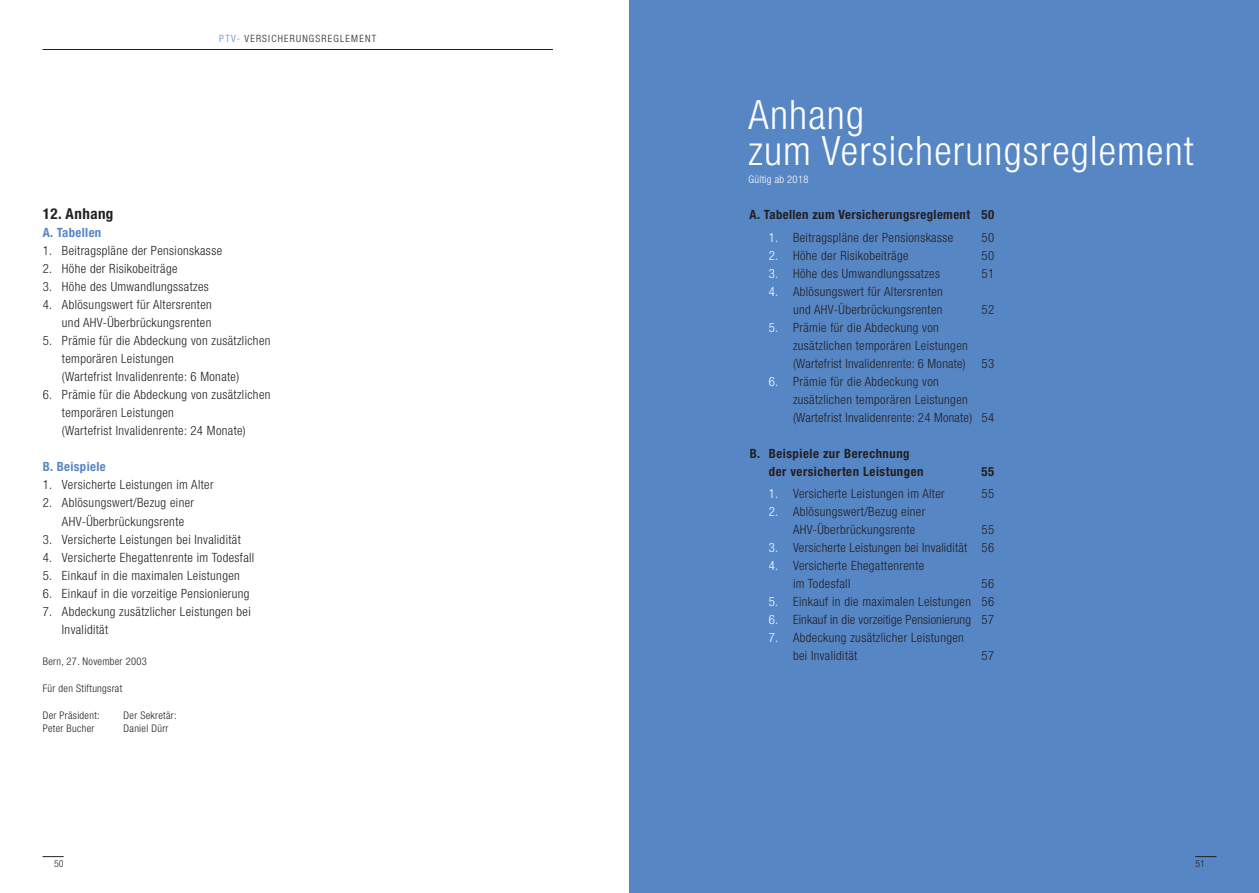
<style>
.page{position:relative;width:1259px;height:893px;background:#fff}
.page>*{position:absolute;margin:0;border:0;box-sizing:border-box;transform-origin:0 0}
.t1{font:300 condensed 40.5px/36px "Helvetica Neue LT Std";letter-spacing:.03em;color:#fff}
.t2{font:700 condensed 15px "Helvetica Neue LT Std";letter-spacing:.03em;color:#231f20}
.t3{font:300 condensed 12.75px/18px "Helvetica Neue LT Std";letter-spacing:.03em;color:#231f20}
.t4{font:700 condensed 12.75px/18px "Helvetica Neue LT Std";letter-spacing:.04em;color:#231f20}
.t5{font:300 condensed 12.75px "Helvetica Neue LT Std";letter-spacing:.01em;color:#231f20}
.t6{font:700 condensed 12.75px "Helvetica Neue LT Std";letter-spacing:.03em;color:#5786c5}
.t7{font:300 condensed 10.5px "Helvetica Neue LT Std";letter-spacing:.03em;color:#231f20}
.t8{font:300 condensed 10.5px "Helvetica Neue LT Std";letter-spacing:.03em;color:#fff}
.t9{font:300 condensed 10.05px "Helvetica Neue LT Std";letter-spacing:.12em;color:#231f20}
.t10{font:300 condensed 9.75px "Helvetica Neue LT Std";color:#231f20}
.s1{color:#5786c5}
.s2{color:#fff}
</style>
<div class="page">
<div style="left:629px;top:0;width:630px;height:893px;background:#5786c5"></div>
<svg style="left:1195px;top:856px;width:21px;height:1px"></svg>
<svg style="left:43px;top:856px;width:21px;height:1px"></svg>
<hr style="left:43px;top:49px;width:510px;height:1px;background:#231f20">
<p class="t9" style="left:219px;top:32px;width:158px"><span class="s1">PTV-</span> VERSICHERUNGSREGLEMENT</p>
<p class="t2" style="left:43px;top:205px;width:72px">12. Anhang</p>
<p class="t6" style="left:43px;top:225px;width:60px">A. Tabellen</p>
<p class="t3" style="left:43px;top:242px;width:181px">1. Beitragspläne der Pensionskasse</p>
<p class="t3" style="left:43px;top:260px;width:136px">2. Höhe der Risikobeiträge</p>
<p class="t3" style="left:43px;top:278px;width:168px">3. Höhe des Umwandlungssatzes</p>
<p class="t3" style="left:43px;top:296px;width:171px;text-align:right">4. Ablösungswert für Altersrenten und AHV-Überbrückungsrenten</p>
<p class="t3" style="left:62px;top:332px;width:210px;text-indent:-19px">5. Prämie für die Abdeckung von zusätzlichen temporären Leistungen<br>(Wartefrist Invalidenrente: 6 Monate)</p>
<p class="t3" style="left:62px;top:386px;width:210px;text-indent:-19px">6. Prämie für die Abdeckung von zusätzlichen temporären Leistungen<br>(Wartefrist Invalidenrente: 24 Monate)</p>
<p class="t6" style="left:43px;top:459px;width:64px">B. Beispiele</p>
<p class="t3" style="left:43px;top:476px;width:172px">1. Versicherte Leistungen im Alter</p>
<p class="t3" style="left:62px;top:494px;width:134px;text-indent:-19px">2. Ablösungswert/Bezug einer<br>AHV-Überbrückungsrente</p>
<p class="t3" style="left:43px;top:530px;width:199px">3. Versicherte Leistungen bei Invalidität</p>
<p class="t3" style="left:43px;top:548px;width:213px">4. Versicherte Ehegattenrente im Todesfall</p>
<p class="t3" style="left:43px;top:566px;width:199px">5. Einkauf in die maximalen Leistungen</p>
<p class="t3" style="left:43px;top:584px;width:208px">6. Einkauf in die vorzeitige Pensionierung</p>
<p class="t3" style="left:62px;top:602px;width:190px;text-indent:-19px">7. Abdeckung zusätzlicher Leistungen bei<br>Invalidität</p>
<p class="t7" style="left:43px;top:655px;width:106px">Bern, 27. November 2003</p>
<p class="t7" style="left:43px;top:682px;width:81px">Für den Stiftungsrat</p>
<p class="t7" style="left:43px;top:709px;width:58px">Der Präsident:</p>
<p class="t7" style="left:124px;top:709px;width:54px">Der Sekretär:</p>
<p class="t7" style="left:43px;top:723px;width:53px">Peter Bucher</p>
<p class="t7" style="left:124px;top:723px;width:46px">Daniel Dürr</p>
<h1 class="t1" style="left:748px;top:97px;width:446px">Anhang<br>zum Versicherungsreglement</h1>
<p class="t8" style="left:748px;top:174px;width:61px">Gültig ab 2018</p>
<p class="t4" style="left:749px;top:206px;width:246px">A. Tabellen zum Versicherungsreglement 50</p>
<p class="t3" style="left:769px;top:228px;width:186px"><span class="s2">1.</span> Beitragspläne der Pensionskasse</p>
<p class="t3" style="left:981px;top:228px;width:14px">50</p>
<p class="t3" style="left:769px;top:246px;width:141px"><span class="s2">2.</span> Höhe der Risikobeiträge</p>
<p class="t3" style="left:981px;top:246px;width:14px">50</p>
<p class="t3" style="left:769px;top:264px;width:173px"><span class="s2">3.</span> Höhe des Umwandlungssatzes</p>
<p class="t3" style="left:981px;top:264px;width:14px">51</p>
<p class="t3" style="left:769px;top:282px;width:176px;text-align:right"><span class="s2">4.</span> Ablösungswert für Altersrenten und AHV-Überbrückungsrenten</p>
<p class="t3" style="left:981px;top:300px;width:14px">52</p>
<p class="t3" style="left:793px;top:318px;width:203px;text-indent:-24px"><span class="s2">5.</span> Prämie für die Abdeckung von zusätzlichen temporären Leistungen (Wartefrist Invalidenrente: 6 Monate) 53</p>
<p class="t3" style="left:793px;top:372px;width:203px;text-indent:-24px"><span class="s2">6.</span> Prämie für die Abdeckung von zusätzlichen temporären Leistungen (Wartefrist Invalidenrente: 24 Monate) 54</p>
<p class="t4" style="left:769px;top:444px;width:156px;text-indent:-19px">B. Beispiele zur Berechnung der versicherten Leistungen</p>
<p class="t4" style="left:981px;top:462px;width:14px">55</p>
<p class="t3" style="left:769px;top:484px;width:177px"><span class="s2">1.</span> Versicherte Leistungen im Alter</p>
<p class="t3" style="left:981px;top:484px;width:14px">55</p>
<p class="t3" style="left:793px;top:502px;width:134px;text-indent:-24px"><span class="s2">2.</span> Ablösungswert/Bezug einer<br>AHV-Überbrückungsrente</p>
<p class="t3" style="left:981px;top:520px;width:14px">55</p>
<p class="t3" style="left:769px;top:538px;width:227px"><span class="s2">3.</span> Versicherte Leistungen bei Invalidität 56</p>
<p class="t3" style="left:793px;top:556px;width:133px;text-indent:-24px"><span class="s2">4.</span> Versicherte Ehegattenrente im Todesfall</p>
<p class="t3" style="left:981px;top:574px;width:14px">56</p>
<p class="t3" style="left:769px;top:592px;width:227px"><span class="s2">5.</span> Einkauf in die maximalen Leistungen 56</p>
<p class="t5" style="left:769px;top:612px;width:227px"><span class="s2">6.</span> Einkauf in die vorzeitige Pensionierung 57</p>
<p class="t3" style="left:793px;top:628px;width:172px;text-indent:-24px"><span class="s2">7.</span> Abdeckung zusätzlicher Leistungen bei Invalidität</p>
<p class="t3" style="left:981px;top:646px;width:14px">57</p>
<p class="t10" style="left:54px;top:858px;width:11px">50</p>
<p class="t10" style="left:1195px;top:858px;width:11px">51</p>
</div>
